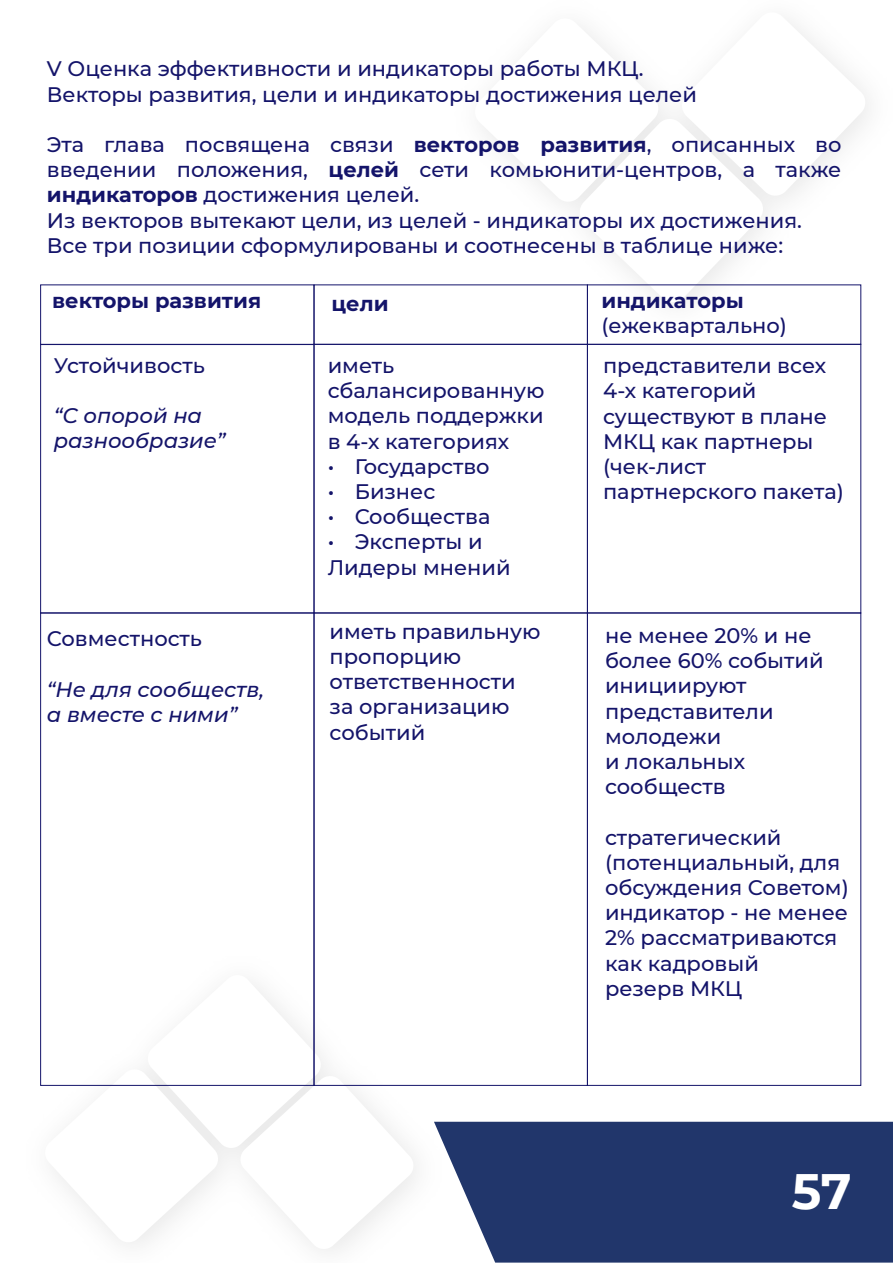
<style>
.page{position:relative;width:893px;height:1263px;background:#fff}
.page>*{position:absolute;margin:0;border:0;box-sizing:border-box;transform-origin:0 0}
.t1{font:700 49.65px "Montserrat";color:#fff}
.t2{font:500 21px/25.2px "Montserrat";color:#14146a}
.t3{font:italic 500 21px/25.2px "Montserrat";color:#14146a}
.t4{font:700 21px "Montserrat";color:#14146a}
.s1{font-weight:700}
</style>
<div class="page">
<div style="left:456px;top:1122px;width:437px;height:140px;background:#21366b"></div>
<img style="left:326px;top:1121px;width:130px;height:130px">
<svg style="left:55px;top:986px;width:360px;height:264px"></svg>
<svg style="left:486px;top:23px;width:381px;height:281px"></svg>
<div style="left:40px;top:344px;width:274px;height:269px;border:1px solid #14146a"></div>
<div style="left:314px;top:344px;width:274px;height:269px;border:1px solid #14146a"></div>
<div style="left:587px;top:344px;width:274px;height:269px;border:1px solid #14146a"></div>
<div style="left:40px;top:613px;width:274px;height:473px;border:1px solid #14146a"></div>
<div style="left:587px;top:613px;width:274px;height:473px;border:1px solid #14146a"></div>
<p class="t2" style="left:47px;top:55px;width:652px">V Оценка эффективности и индикаторы работы МКЦ.<br>Векторы развития, цели и индикаторы достижения целей</p>
<p class="t2" style="left:47px;top:131px;width:796px">Эта глава посвящена связи <span class="s1">векторов развития</span>, описанных во введении положения, <span class="s1">целей</span> сети комьюнити-центров, а также <span class="s1">индикаторов</span> достижения целей.<br>Из векторов вытекают цели, из целей - индикаторы их достижения.<br>Все три позиции сформулированы и соотнесены в таблице ниже:</p>
<p class="t4" style="left:52px;top:286px;width:211px">векторы развития</p>
<p class="t4" style="left:331px;top:288px;width:59px">цели</p>
<p class="t4" style="left:601px;top:286px;width:144px">индикаторы</p>
<p class="t2" style="left:601px;top:313px;width:187px">(ежеквартально)</p>
<p class="t2" style="left:54px;top:352px;width:153px">Устойчивость</p>
<p class="t3" style="left:54px;top:402px;width:173px">“С опорой на разнообразие”</p>
<p class="t2" style="left:47px;top:625px;width:157px">Совместность</p>
<p class="t3" style="left:47px;top:676px;width:219px">“Не для сообществ, а вместе с ними”</p>
<p class="t2" style="left:328px;top:352px;width:218px">иметь сбалансированную модель поддержки в 4-х категориях</p>
<p class="t2" style="left:328px;top:453px;width:164px">• Государство</p>
<p class="t2" style="left:328px;top:478px;width:109px">• Бизнес</p>
<p class="t2" style="left:328px;top:503px;width:164px">• Сообщества</p>
<p class="t2" style="left:328px;top:528px;width:185px">• Эксперты и<br>Лидеры мнений</p>
<p class="t2" style="left:330px;top:618px;width:212px">иметь правильную пропорцию ответственности за организацию событий</p>
<p class="t2" style="left:603px;top:352px;width:242px">представители всех<br>4-х категорий существуют в плане<br>МКЦ как партнеры (чек-лист партнерского пакета)</p>
<p class="t2" style="left:605px;top:622px;width:220px">не менее 20% и не более 60% событий инициируют представители молодежи<br>и локальных сообществ</p>
<p class="t2" style="left:605px;top:824px;width:245px">стратегический (потенциальный, для обсуждения Советом) индикатор - не менее<br>2% рассматриваются как кадровый<br>резерв МКЦ</p>
<h1 class="t1" style="left:792px;top:1155px;width:61px">57</h1>
</div>
